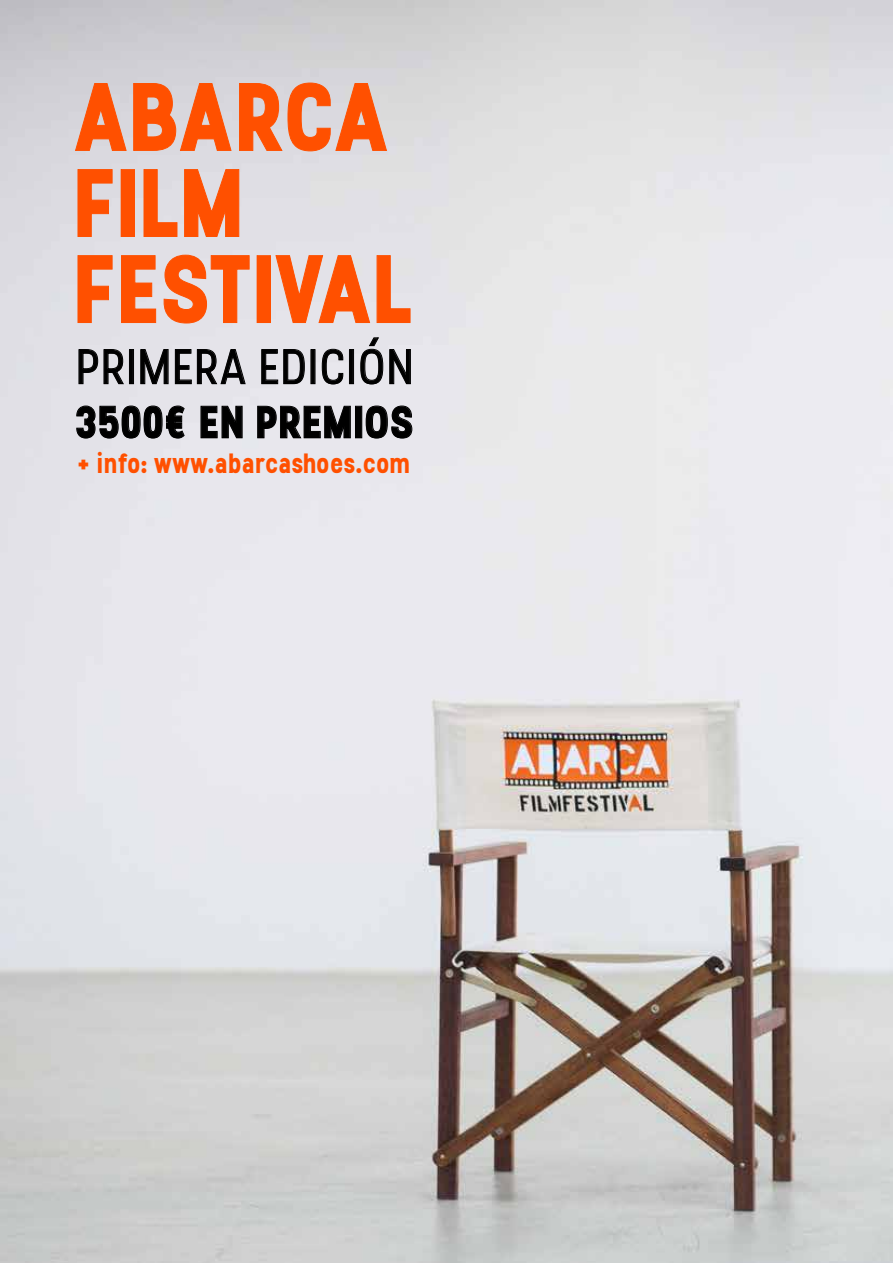
<style>
.page{position:relative;width:893px;height:1263px;background:#fff}
.page>*{position:absolute;margin:0;border:0;box-sizing:border-box;transform-origin:0 0}
.t1{font:700 95.55px/86.1px "Stellar";color:#ff5000}
.t2{font:48.75px "Stellar";color:#000}
.t3{font:700 45px "Stellar";color:#000}
.t4{font:700 27.3px "Stellar";color:#ff5000}
</style>
<div class="page">
<img style="left:0;top:0;width:893px;height:1263px">
<svg style="left:75px;top:83px;width:52px;height:68px;background:#d8caca"></svg>
<svg style="left:133px;top:83px;width:99px;height:68px;background:#dbcbca"></svg>
<svg style="left:239px;top:82px;width:148px;height:70px;background:#dccdcb"></svg>
<svg style="left:77px;top:169px;width:36px;height:68px;background:#e0cecc"></svg>
<div style="left:121px;top:169px;width:14px;height:68px;border:1px solid #ff5000"></div>
<svg style="left:143px;top:169px;width:35px;height:68px;background:#e1d1d0"></svg>
<svg style="left:184px;top:169px;width:55px;height:68px;background:#e2d0cd"></svg>
<svg style="left:77px;top:255px;width:36px;height:68px;background:#e3d1cf"></svg>
<svg style="left:121px;top:255px;width:35px;height:68px;background:#e4cfcb"></svg>
<svg style="left:163px;top:254px;width:87px;height:70px;background:#e5d5d4"></svg>
<div style="left:257px;top:255px;width:14px;height:68px;border:1px solid #ff5000"></div>
<svg style="left:275px;top:255px;width:95px;height:68px;background:#e5d6d5"></svg>
<svg style="left:376px;top:255px;width:35px;height:68px;background:#e6d6d4"></svg>
<svg style="left:78px;top:349px;width:46px;height:35px;background:#b6b5ba"></svg>
<div style="left:129px;top:349px;width:5px;height:35px;border:1px solid #000"></div>
<svg style="left:140px;top:349px;width:29px;height:35px"></svg>
<svg style="left:175px;top:349px;width:71px;height:35px;background:#bab9be"></svg>
<svg style="left:261px;top:349px;width:44px;height:35px;background:#b6b6ba"></svg>
<svg style="left:322px;top:349px;width:21px;height:36px"></svg>
<div style="left:349px;top:349px;width:5px;height:35px;border:1px solid #000"></div>
<svg style="left:360px;top:337px;width:23px;height:48px"></svg>
<svg style="left:389px;top:349px;width:22px;height:35px"></svg>
<svg style="left:76px;top:405px;width:109px;height:34px;background:#bbbabf"></svg>
<svg style="left:200px;top:406px;width:43px;height:32px"></svg>
<svg style="left:257px;top:406px;width:94px;height:32px;background:#bdbcc1"></svg>
<div style="left:355px;top:406px;width:7px;height:32px;border:1px solid #000"></div>
<svg style="left:366px;top:405px;width:47px;height:34px;background:#bfbec3"></svg>
<h1 class="t1" style="left:76px;top:72px;width:342px">ABARCA<br>FILM<br>FESTIVAL</h1>
<h2 class="t2" style="left:77px;top:338px;width:340px">PRIMERA EDICIÓN</h2>
<h3 class="t3" style="left:76px;top:393px;width:340px">3500€ EN PREMIOS</h3>
<p class="t4" style="left:77px;top:446px;width:335px">+ info: www.abarcashoes.com</p>
</div>
